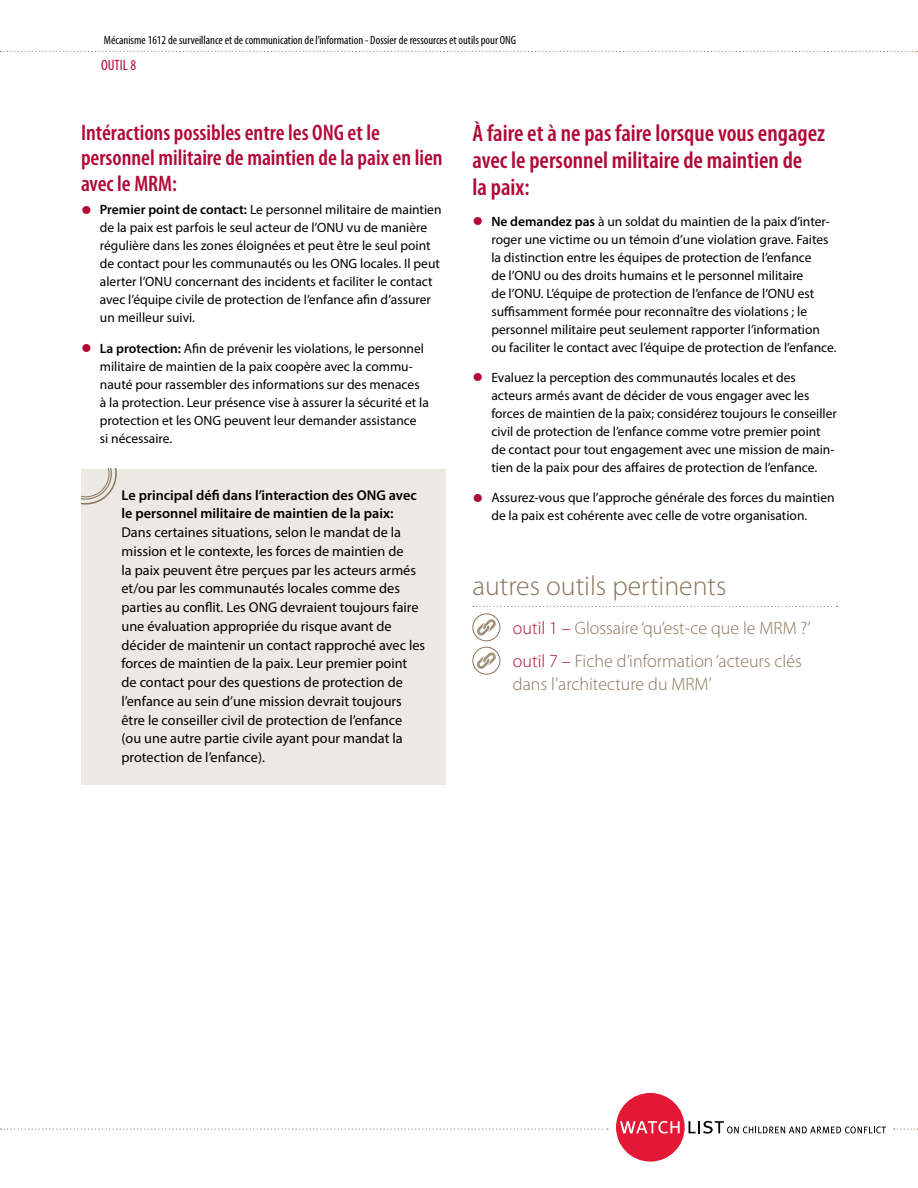
<style>
.page{position:relative;width:918px;height:1188px;background:#fff}
.page>*{position:absolute;margin:0;border:0;box-sizing:border-box;transform-origin:0 0}
.t1{font:300 27.75px "Myriad Pro";color:#88755b}
.t2{font:600 condensed 24px/27px "Myriad Pro";color:#b10836}
.t3{font:600 condensed 22.5px/25.5px "Myriad Pro";color:#b10836}
.t4{font:300 18px/33.3px "Myriad Pro";color:#88755b}
.t5{font:condensed 15px "Myriad Pro";color:#b10836}
.t6{font:14.25px/18.8px "Myriad Pro";color:#000}
.t7{font:600 14.25px/18.8px "Myriad Pro";color:#000}
.t8{font:13.5px/18px "Myriad Pro";color:#000}
.t9{font:condensed 12px "Myriad Pro";color:#000}
.s1{font-size:38.25px;color:#b10836}
.s2{font-weight:600}
.s3{color:#b10836}
</style>
<div class="page">
<svg style="left:1px;top:1129px;width:607px;height:1px"></svg>
<div style="left:616px;top:1093px;width:69px;height:69px;background:#e31837;border-radius:50%"></div>
<svg style="left:620px;top:1121px;width:60px;height:13px"></svg>
<svg style="left:689px;top:1121px;width:197px;height:13px"></svg>
<svg style="left:894px;top:1129px;width:24px;height:1px"></svg>
<svg style="left:1px;top:51px;width:917px;height:1px"></svg>
<div style="left:81px;top:469px;width:365px;height:316px;background:#ece8e3"></div>
<svg style="left:81px;top:469px;width:36px;height:36px"></svg>
<svg style="left:473px;top:606px;width:364px;height:1px"></svg>
<svg style="left:473px;top:614px;width:27px;height:27px"></svg>
<div style="left:472px;top:614px;width:28px;height:27px;border:1px solid #88755b;border-radius:50%"></div>
<svg style="left:477px;top:619px;width:19px;height:17px"></svg>
<svg style="left:473px;top:647px;width:27px;height:27px"></svg>
<div style="left:472px;top:647px;width:28px;height:28px;border:1px solid #88755b;border-radius:50%"></div>
<svg style="left:477px;top:653px;width:19px;height:16px"></svg>
<p class="t9" style="left:104px;top:33px;width:414px">Mécanisme 1612 de surveillance et de communication de l’information - Dossier de ressources et outils pour ONG</p>
<p class="t5" style="left:101px;top:56px;width:37px">OUTIL 8</p>
<h3 class="t3" style="left:81px;top:120px;width:363px">Intéractions possibles entre les ONG et le personnel militaire de maintien de la paix en lien avec le MRM:</h3>
<p class="t8" style="left:100px;top:201px;width:343px;text-indent:-19px"><span class="s1">•</span> <span class="s2">Premier point de contact:</span> Le personnel militaire de maintien de la paix est parfois le seul acteur de l’ONU vu de manière régulière dans les zones éloignées et peut être le seul point de contact pour les communautés ou les ONG locales. Il peut alerter l’ONU concernant des incidents et faciliter le contact avec l’équipe civile de protection de l’enfance afin d’assurer un meilleur suivi.</p>
<p class="t8" style="left:100px;top:339px;width:330px;text-indent:-19px"><span class="s1">•</span> <span class="s2">La protection:</span> Afin de prévenir les violations, le personnel militaire de maintien de la paix coopère avec la commu&shy;nauté pour rassembler des informations sur des menaces à la protection. Leur présence vise à assurer la sécurité et la protection et les ONG peuvent leur demander assistance<br>si nécessaire.</p>
<p class="t7" style="left:122px;top:485px;width:297px">Le principal défi dans l’interaction des ONG avec le personnel militaire de maintien de la paix:</p>
<p class="t6" style="left:122px;top:523px;width:305px">Dans certaines situations, selon le mandat de la mission et le contexte, les forces de maintien de<br>la paix peuvent être perçues par les acteurs armés et/ou par les communautés locales comme des parties au conflit. Les ONG devraient toujours faire une évaluation appropriée du risque avant de décider de maintenir un contact rapproché avec les forces de maintien de la paix. Leur premier point de contact pour des questions de protection de l’enfance au sein d’une mission devrait toujours être le conseiller civil de protection de l’enfance (ou une autre partie civile ayant pour mandat la protection de l’enfance).</p>
<h2 class="t2" style="left:472px;top:120px;width:354px">À faire et à ne pas faire lorsque vous engagez avec le personnel militaire de maintien de<br>la paix:</h2>
<p class="t8" style="left:491px;top:212px;width:347px;text-indent:-19px"><span class="s1">•</span> <span class="s2">Ne demandez pas</span> à un soldat du maintien de la paix d’inter&shy;roger une victime ou un témoin d’une violation grave. Faites la distinction entre les équipes de protection de l’enfance<br>de l’ONU ou des droits humains et le personnel militaire<br>de l’ONU. L’équipe de protection de l’enfance de l’ONU est suffisamment formée pour reconnaître des violations ; le personnel militaire peut seulement rapporter l’information ou faciliter le contact avec l’équipe de protection de l’enfance.</p>
<p class="t8" style="left:491px;top:368px;width:347px;text-indent:-19px"><span class="s1">•</span> Evaluez la perception des communautés locales et des acteurs armés avant de décider de vous engager avec les forces de maintien de la paix; considérez toujours le conseiller civil de protection de l’enfance comme votre premier point de contact pour tout engagement avec une mission de main&shy;tien de la paix pour des affaires de protection de l’enfance.</p>
<p class="t8" style="left:491px;top:489px;width:345px;text-indent:-19px"><span class="s1">•</span> Assurez-vous que l’approche générale des forces du maintien de la paix est cohérente avec celle de votre organisation.</p>
<h1 class="t1" style="left:472px;top:571px;width:256px">autres outils pertinents</h1>
<h3 class="t4" style="left:513px;top:611px;width:260px"><span class="s3">outil 1 –</span> Glossaire ‘qu’est-ce que le MRM</h3>
<h3 class="t4" style="left:513px;top:611px;width:299px;text-indent:288px">?’ <span class="s3">outil 7 –</span> Fiche d’information ‘acteurs clés</h3>
<h3 class="t4" style="left:513px;top:667px;width:172px">dans l’architecture du MRM</h3>
<h3 class="t4" style="left:708px;top:667px;width:5px">’</h3>
</div>
